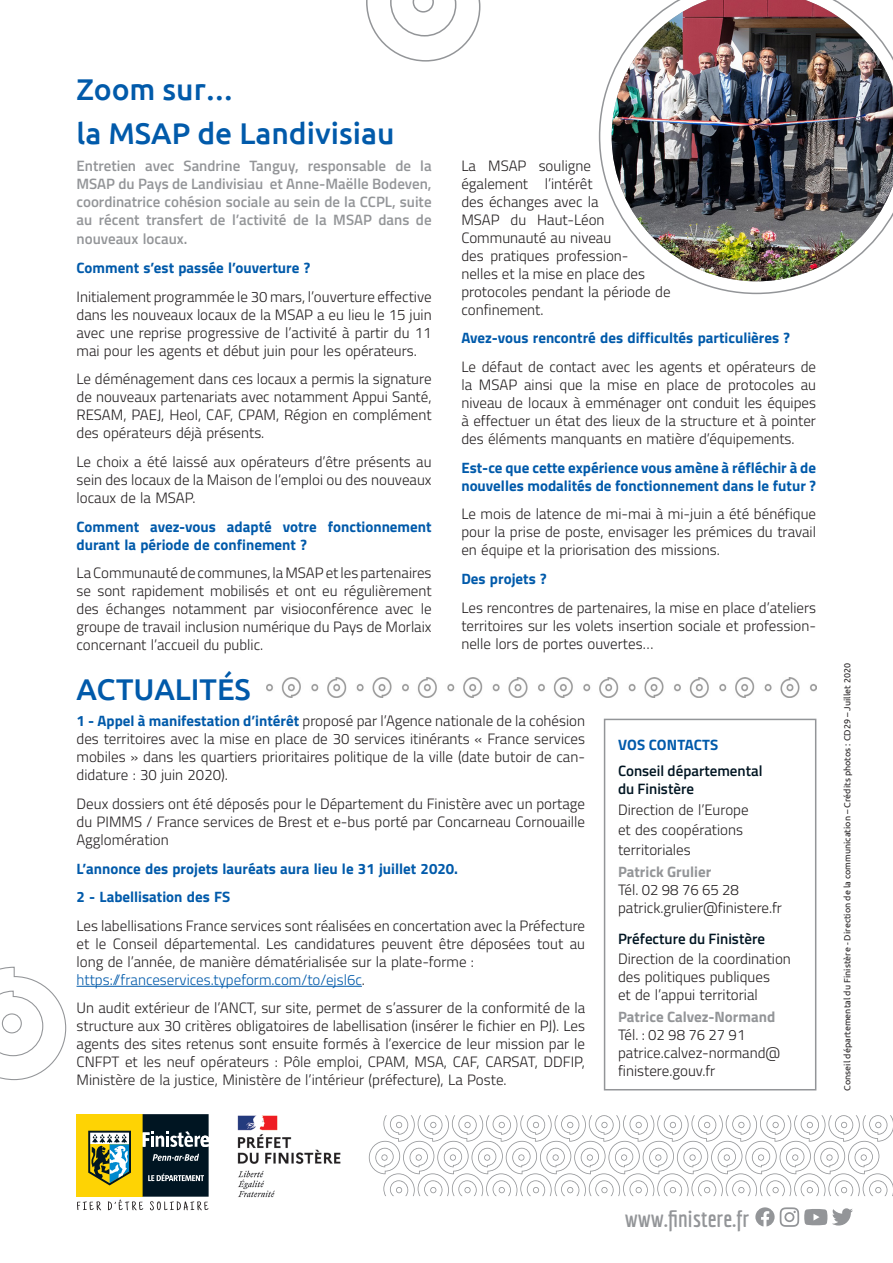
<style>
.page{position:relative;width:893px;height:1263px;background:#fff}
.page>*{position:absolute;margin:0;border:0;box-sizing:border-box;transform-origin:0 0}
.Titre_1_SDAASP{font:500 30px "Ubuntu";color:#015aaa}
.t1{font:700 23.25px "Economica";color:#939598}
.Textes_courants_Titi{font:300 15px/18px "Titillium Web";color:#231f20;text-align:justify}
.Textes_courants_Titi-2{font:700 15px/18px "Titillium Web";color:#015aaa}
.Textes_courants_Titi-3{font:600 15px/18px "Titillium Web";color:#939598;text-align:justify}
.t2{font:600 15px/18px "Titillium Web";color:#001522}
.t3{font:9px "Ubuntu";color:#231f20}
.s1{font-weight:700;color:#015aaa}
.s2{color:#015aaa}
.s3{font-weight:700;color:#939598}
</style>
<div class="page">
<svg style="left:599px;top:74px;width:220px;height:220px"></svg>
<img style="left:612px;top:0;width:281px;height:281px">
<div style="left:604px;top:719px;width:212px;height:371px;border:2px solid #939598"></div>
<svg style="left:366px;top:0;width:115px;height:62px"></svg>
<svg style="left:0;top:966px;width:67px;height:115px"></svg>
<hr style="left:77px;top:986px;width:285px;height:1px;background:#015aaa">
<svg style="left:77px;top:1114px;width:132px;height:96px"></svg>
<svg style="left:369px;top:1115px;width:524px;height:81px"></svg>
<img style="left:237px;top:1115px;width:104px;height:83px">
<img style="left:267px;top:677px;width:549px;height:20px">
<svg style="left:755px;top:1207px;width:98px;height:20px"></svg>
<p class="Titre_1_SDAASP" style="left:77px;top:70px;width:159px">Zoom sur…</p>
<p class="Titre_1_SDAASP" style="left:77px;top:115px;width:320px">la MSAP de Landivisiau</p>
<p class="Textes_courants_Titi-3" style="left:77px;top:156px;width:357px">Entretien avec Sandrine Tanguy, responsable de la MSAP du Pays de Landivisiau et Anne-Maëlle Bodeven, coordinatrice cohésion sociale au sein de la CCPL, suite au récent transfert de l’activité de la MSAP dans de</p>
<p class="Textes_courants_Titi-3" style="left:77px;top:229px;width:112px">nouveaux locaux.</p>
<p class="Textes_courants_Titi-2" style="left:77px;top:258px;width:235px">Comment s’est passée l’ouverture ?</p>
<p class="Textes_courants_Titi" style="left:77px;top:287px;width:357px">Initialement programmée le 30 mars, l’ouverture effective dans les nouveaux locaux de la MSAP a eu lieu le 15 juin avec une reprise progressive de l’activité à partir du 11 mai pour les agents et début juin pour les opérateurs.</p>
<p class="Textes_courants_Titi" style="left:77px;top:369px;width:357px">Le déménagement dans ces locaux a permis la signature de nouveaux partenariats avec notamment Appui Santé, RESAM, PAEJ, Heol, CAF, CPAM, Région en complément des opérateurs déjà présents.</p>
<p class="Textes_courants_Titi" style="left:77px;top:452px;width:357px">Le choix a été laissé aux opérateurs d’être présents au sein des locaux de la Maison de l’emploi ou des nouveaux locaux de la MSAP.</p>
<p class="Textes_courants_Titi-2" style="left:77px;top:516px;width:357px">Comment avez-vous adapté votre fonctionnement durant la période de confinement ?</p>
<p class="Textes_courants_Titi" style="left:77px;top:563px;width:357px">La Communauté de communes, la MSAP et les partenaires se sont rapidement mobilisés et ont eu régulièrement des échanges notamment par visioconférence avec le groupe de travail inclusion numérique du Pays de Morlaix concernant l’accueil du public.</p>
<p class="Textes_courants_Titi" style="left:461px;top:156px;width:211px;text-align:left">La MSAP souligne<br>également l’intérêt<br>des échanges avec la<br>MSAP du Haut-Léon<br>Communauté au niveau<br>des pratiques profession-<br>nelles et la mise en place des protocoles pendant la période de confinement.</p>
<p class="Textes_courants_Titi-2" style="left:461px;top:328px;width:330px">Avez-vous rencontré des difficultés particulières ?</p>
<p class="Textes_courants_Titi" style="left:461px;top:357px;width:356px">Le défaut de contact avec les agents et opérateurs de la MSAP ainsi que la mise en place de protocoles au niveau de locaux à emménager ont conduit les équipes à effectuer un état des lieux de la structure et à pointer des éléments manquants en matière d’équipements.</p>
<p class="Textes_courants_Titi-2" style="left:461px;top:458px;width:356px">Est-ce que cette expérience vous amène à réfléchir à de nouvelles modalités de fonctionnement dans le futur ?</p>
<p class="Textes_courants_Titi" style="left:461px;top:504px;width:356px">Le mois de latence de mi-mai à mi-juin a été bénéfique pour la prise de poste, envisager les prémices du travail en équipe et la priorisation des missions.</p>
<p class="Textes_courants_Titi-2" style="left:461px;top:569px;width:87px">Des projets ?</p>
<p class="Textes_courants_Titi" style="left:461px;top:598px;width:356px">Les rencontres de partenaires, la mise en place d’ateliers territoires sur les volets insertion sociale et profession&shy;nelle lors de portes ouvertes…</p>
<p class="Titre_1_SDAASP" style="left:77px;top:670px;width:176px">ACTUALITÉS</p>
<p class="Textes_courants_Titi" style="left:77px;top:711px;width:510px"><span class="s1">1 - Appel à manifestation d’intérêt</span> proposé par l’Agence nationale de la cohésion des territoires avec la mise en place de 30 services itinérants « France services mobiles » dans les quartiers prioritaires politique de la ville (date butoir de can&shy;didature : 30 juin 2020).</p>
<p class="Textes_courants_Titi" style="left:77px;top:794px;width:510px">Deux dossiers ont été déposés pour le Département du Finistère avec un portage du PIMMS / France services de Brest et e-bus porté par Concarneau Cornouaille Agglomération</p>
<p class="Textes_courants_Titi-2" style="left:77px;top:858px;width:383px">L’annonce des projets lauréats aura lieu le 31 juillet 2020.</p>
<p class="Textes_courants_Titi-2" style="left:77px;top:887px;width:155px">2 - Labellisation des FS</p>
<p class="Textes_courants_Titi" style="left:77px;top:916px;width:510px;text-align:left">Les labellisations France services sont réalisées en concertation avec la Préfecture et le Conseil départemental. Les candidatures peuvent être déposées tout au long de l’année, de manière dématérialisée sur la plate-forme : <span class="s2">https://franceservices.typeform.com/to/ejsl6c</span>.</p>
<p class="Textes_courants_Titi" style="left:77px;top:998px;width:510px">Un audit extérieur de l’ANCT, sur site, permet de s’assurer de la conformité de la structure aux 30 critères obligatoires de labellisation (insérer le fichier en PJ). Les agents des sites retenus sont ensuite formés à l’exercice de leur mission par le CNFPT et les neuf opérateurs : Pôle emploi, CPAM, MSA, CAF, CARSAT, DDFIP, Ministère de la justice, Ministère de l’intérieur (préfecture), La Poste.</p>
<p class="Textes_courants_Titi-2" style="left:618px;top:735px;width:102px">VOS CONTACTS</p>
<p class="t2" style="left:618px;top:761px;width:146px">Conseil départemental du Finistère</p>
<p class="Textes_courants_Titi" style="left:618px;top:799px;width:132px">Direction de l’Europe</p>
<p class="Textes_courants_Titi" style="left:618px;top:820px;width:127px">et des coopérations</p>
<p class="Textes_courants_Titi" style="left:618px;top:840px;width:74px">territoriales</p>
<p class="Textes_courants_Titi" style="left:618px;top:862px;width:165px;text-align:left"><span class="s3">Patrick Grulier<br></span>Tél. 02 98 76 65 28 patrick.grulier@finistere.fr</p>
<p class="t2" style="left:618px;top:929px;width:148px">Préfecture du Finistère</p>
<p class="Textes_courants_Titi" style="left:618px;top:949px;width:174px;text-align:left">Direction de la coordination des politiques publiques<br>et de l’appui territorial</p>
<p class="Textes_courants_Titi" style="left:618px;top:1007px;width:164px;text-align:left"><span class="s3">Patrice Calvez-Normand<br></span>Tél. : 02 98 76 27 91 patrice.calvez-normand@ finistere.gouv.fr</p>
<p class="t3" style="left:842px;top:1090px;width:429px;rotate:-90deg">Conseil départemental du Finistère - Direction de la communication – Crédits photos : CD29 – Juillet 2020</p>
<p class="t1" style="left:625px;top:1205px;width:126px">www.finistere.fr</p>
</div>
